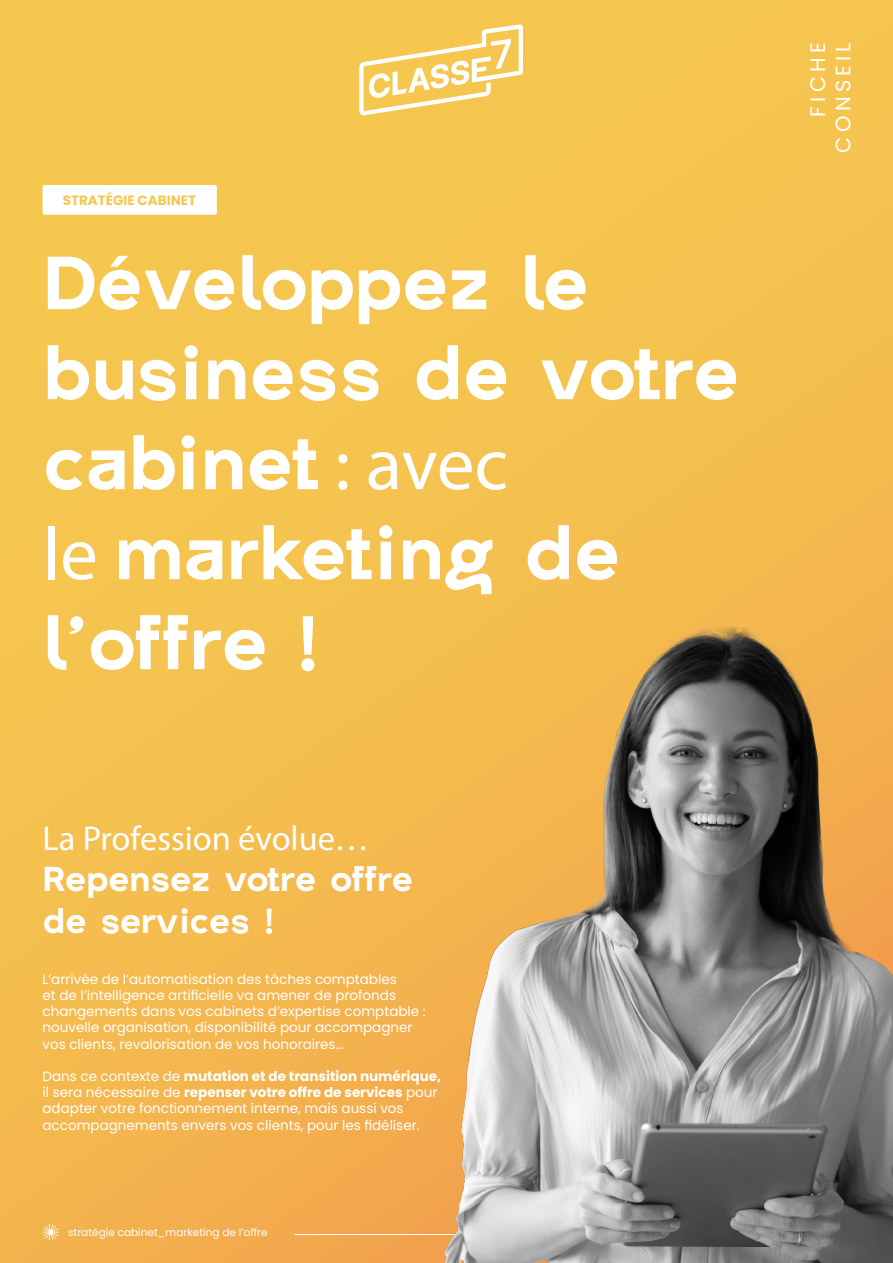
<style>
.page{position:relative;width:893px;height:1263px;background:#fff}
.page>*{position:absolute;margin:0;border:0;box-sizing:border-box;transform-origin:0 0}
.t1{font:700 75px/90px "Archiv Grotesk";color:#fff}
.t2{font:700 34.5px/41.4px "Archiv Grotesk";color:#fff}
.t3{font:34.5px "Myriad Pro";color:#fff}
.t4{font:21px/25.2px "Poppins";letter-spacing:.2em;color:#fff;text-align:right}
.t5{font:13.5px/16.2px "Poppins";color:#fff}
.t6{font:700 13.5px "Poppins";color:#f5c74f}
.t7{font:10.5px "Poppins";color:#fff}
.s1{font-family:"Myriad Pro";font-weight:400}
.s2{font-weight:700}
</style>
<div class="page">
<div style="left:0;top:0;width:893px;height:1263px;background:linear-gradient(to bottom,#f5ca4f,#f3b24e)"></div>
<hr style="left:295px;top:1234px;width:510px;height:1px;background:#fff">
<svg style="left:43px;top:1224px;width:16px;height:16px"></svg>
<div style="left:43px;top:185px;width:174px;height:30px;background:#fff;border-radius:2px"></div>
<svg style="left:359px;top:24px;width:164px;height:91px"></svg>
<img style="left:444px;top:621px;width:449px;height:642px">
<p class="t6" style="left:63px;top:193px;width:135px">STRATÉGIE CABINET</p>
<h1 class="t1" style="left:43px;top:237px;width:698px">Développez le business de votre cabinet <span class="s1">: avec<br>le</span> marketing de l’offre !</h1>
<h2 class="t3" style="left:43px;top:817px;width:328px">La Profession évolue…</h2>
<h2 class="t2" style="left:43px;top:858px;width:372px">Repensez votre offre de services !</h2>
<p class="t5" style="left:43px;top:971px;width:385px">L’arrivée de l’automatisation des tâches comptables<br>et de l’intelligence artificielle va amener de profonds changements dans vos cabinets d’expertise comptable : nouvelle organisation, disponibilité pour accompagner vos clients, revalorisation de vos honoraires…</p>
<p class="t5" style="left:43px;top:1068px;width:400px">Dans ce contexte de <span class="s2">mutation et de transition numérique, </span>il sera nécessaire de <span class="s2">repenser votre offre de services</span> pour adapter votre fonctionnement interne, mais aussi vos accompagnements envers vos clients, pour les fidéliser.</p>
<p class="t7" style="left:68px;top:1226px;width:201px">stratégie cabinet_marketing de l’offre</p>
<h3 class="t4" style="left:805px;top:153px;width:112px;rotate:-90deg">FICHE<br>CONSEIL</h3>
</div>
